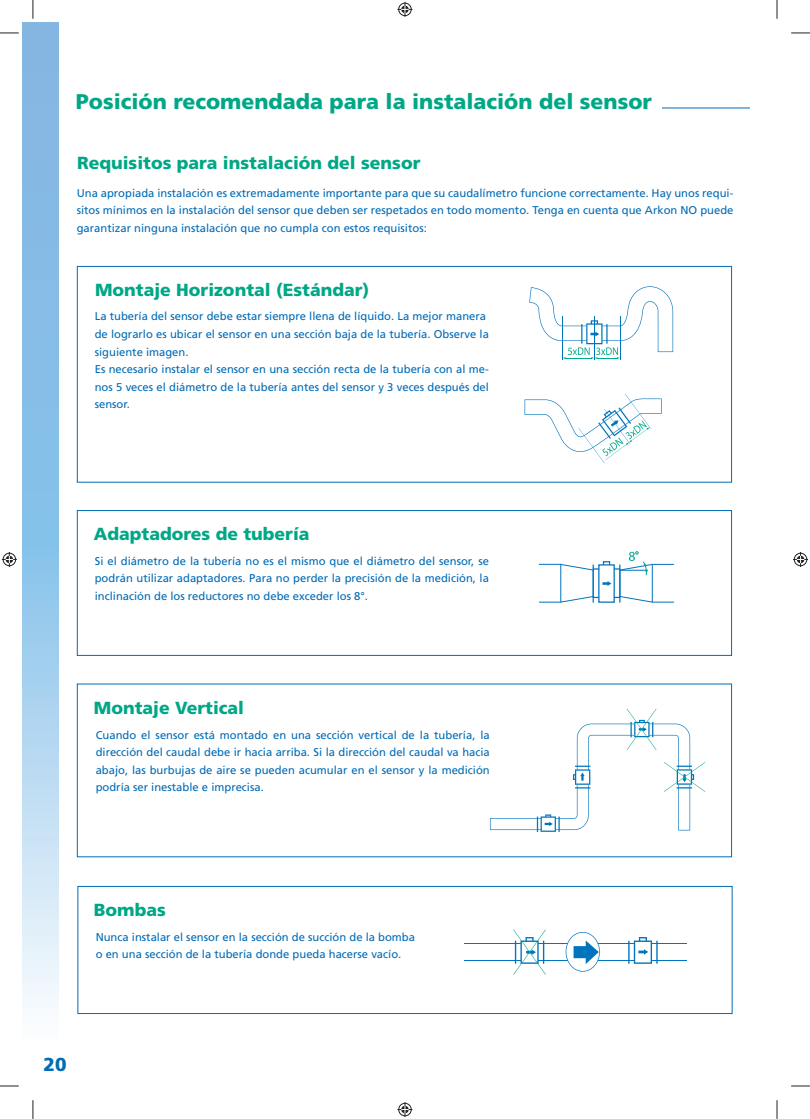
<style>
.page{position:relative;width:810px;height:1119px;background:#fff}
.page>*{position:absolute;margin:0;border:0;box-sizing:border-box;transform-origin:0 0}
.t1{font:900 21.25px "Frutiger CE";color:#00a786}
.t2{font:900 18.75px "Frutiger CE";color:#006bb6}
.t3{font:900 17.5px "Frutiger CE";color:#00a786}
.t4{font:11.25px/17.5px "Frutiger";color:#006bb6;text-align:justify}
</style>
<div class="page">
<svg style="left:22px;top:22px;width:36px;height:984px;background:#9fcaeb"></svg>
<div style="left:78px;top:886px;width:654px;height:127px;border:1px solid #006bb6"></div>
<svg style="left:77px;top:266px;width:655px;height:591px"></svg>
<hr style="left:562px;top:316px;width:1px;height:44px;background:#0074bd">
<hr style="left:594px;top:316px;width:1px;height:44px;background:#0074bd">
<hr style="left:620px;top:316px;width:1px;height:44px;background:#0074bd">
<svg style="left:529px;top:286px;width:144px;height:73px"></svg>
<svg style="left:525px;top:394px;width:137px;height:69px"></svg>
<svg style="left:539px;top:551px;width:135px;height:51px"></svg>
<svg style="left:490px;top:708px;width:215px;height:123px"></svg>
<hr style="left:464px;top:943px;width:222px;height:1px;background:#0074bd">
<hr style="left:464px;top:959px;width:222px;height:1px;background:#0074bd">
<hr style="left:628px;top:940px;width:2px;height:23px;background:#0074bd">
<hr style="left:656px;top:940px;width:2px;height:23px;background:#0074bd">
<svg style="left:634px;top:937px;width:18px;height:26px"></svg>
<svg style="left:566px;top:932px;width:34px;height:39px"></svg>
<svg style="left:513px;top:929px;width:33px;height:45px"></svg>
<hr style="left:595px;top:108px;width:155px;height:1px;background:#006bb6">
<svg style="left:0;top:32px;width:19px;height:2px"></svg>
<svg style="left:791px;top:32px;width:19px;height:2px"></svg>
<svg style="left:0;top:1085px;width:19px;height:1px"></svg>
<svg style="left:791px;top:1085px;width:19px;height:1px"></svg>
<svg style="left:32px;top:0;width:2px;height:19px"></svg>
<svg style="left:32px;top:1100px;width:2px;height:18px"></svg>
<svg style="left:776px;top:0;width:2px;height:19px"></svg>
<svg style="left:776px;top:1100px;width:2px;height:18px"></svg>
<svg style="left:397px;top:2px;width:15px;height:15px"></svg>
<svg style="left:397px;top:1102px;width:15px;height:14px"></svg>
<svg style="left:2px;top:552px;width:15px;height:15px"></svg>
<svg style="left:793px;top:552px;width:15px;height:15px"></svg>
<div style="left:587px;top:100px;width:75px;height:12px;background:#fff"></div>
<h1 class="t1" style="left:76px;top:91px;width:578px">Posición recomendada para la instalación del sensor</h1>
<h3 class="t3" style="left:77px;top:155px;width:345px">Requisitos para instalación del sensor</h3>
<p class="t4" style="left:77px;top:185px;width:658px">Una apropiada instalación es extremadamente importante para que su caudalímetro funcione correctamente. Hay unos requi&shy;sitos mínimos en la instalación del sensor que deben ser respetados en todo momento. Tenga en cuenta que Arkon NO puede garantizar ninguna instalación que no cumpla con estos requisitos:</p>
<h3 class="t3" style="left:95px;top:282px;width:276px">Montaje Horizontal (Estándar)</h3>
<p class="t4" style="left:95px;top:308px;width:396px;text-align:left">La tubería del sensor debe estar siempre llena de líquido. La mejor manera de lograrlo es ubicar el sensor en una sección baja de la tubería. Observe la siguiente imagen.<br>Es necesario instalar el sensor en una sección recta de la tubería con al me&shy;nos 5 veces el diámetro de la tubería antes del sensor y 3 veces después del sensor.</p>
<h3 class="t3" style="left:94px;top:526px;width:217px">Adaptadores de tubería</h3>
<p class="t4" style="left:95px;top:552px;width:396px">Si el diámetro de la tubería no es el mismo que el diámetro del sensor, se podrán utilizar adaptadores. Para no perder la precisión de la medición, la inclinación de los reductores no debe exceder los 8°.</p>
<h3 class="t3" style="left:94px;top:699px;width:152px">Montaje Vertical</h3>
<p class="t4" style="left:96px;top:726px;width:396px">Cuando el sensor está montado en una sección vertical de la tubería, la dirección del caudal debe ir hacia arriba. Si la dirección del caudal va hacia abajo, las burbujas de aire se pueden acumular en el sensor y la medición podría ser inestable e imprecisa.</p>
<h3 class="t3" style="left:94px;top:901px;width:73px">Bombas</h3>
<p class="t4" style="left:96px;top:929px;width:321px">Nunca instalar el sensor en la sección de succión de la bomba o en una sección de la tubería donde pueda hacerse vacío.</p>
<h2 class="t2" style="left:44px;top:1055px;width:24px">20</h2>
</div>
